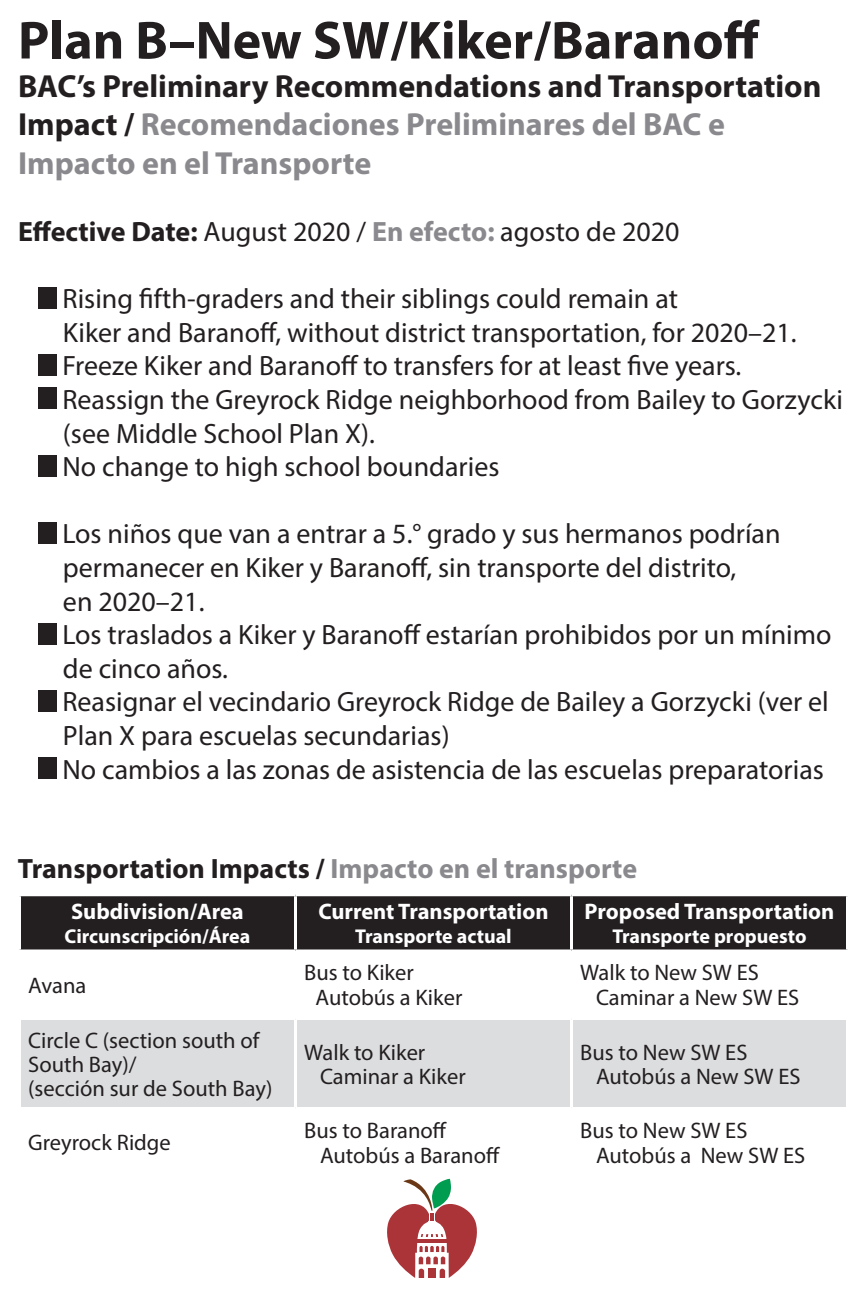
<style>
.page{position:relative;width:864px;height:1296px;background:#fff}
.page>*{position:absolute;margin:0;border:0;box-sizing:border-box;transform-origin:0 0}
.t1{font:700 54px "Myriad Pro";color:#231f20}
.t2{font:700 32px/38.4px "Myriad Pro";color:#231f20}
.t3{font:28px/33.6px "Myriad Pro";color:#231f20}
.t4{font:700 28px "Myriad Pro";color:#231f20}
.t5{font:22.5px/24px "Myriad Pro";color:#231f20}
.t6{font:700 22.5px "Myriad Pro";color:#fff}
.t7{font:700 20px "Myriad Pro";color:#fff}
.s1{color:#8a8a8e}
.s2{font-weight:700}
.s3{font-weight:700;color:#8a8a8e}
</style>
<div class="page">
<div style="left:38px;top:287px;width:18px;height:21px;background:#231f20"></div>
<div style="left:38px;top:354px;width:18px;height:21px;background:#231f20"></div>
<div style="left:38px;top:388px;width:18px;height:21px;background:#231f20"></div>
<div style="left:38px;top:455px;width:18px;height:21px;background:#231f20"></div>
<div style="left:38px;top:522px;width:18px;height:21px;background:#231f20"></div>
<div style="left:38px;top:623px;width:18px;height:21px;background:#231f20"></div>
<div style="left:38px;top:690px;width:18px;height:21px;background:#231f20"></div>
<div style="left:38px;top:757px;width:18px;height:21px;background:#231f20"></div>
<div style="left:21px;top:896px;width:825px;height:54px;background:#231f20"></div>
<div style="left:21px;top:1020px;width:825px;height:87px;background:#dcdddf"></div>
<hr style="left:294px;top:896px;width:3px;height:54px;background:#fff">
<hr style="left:570px;top:896px;width:3px;height:54px;background:#fff">
<hr style="left:294px;top:1020px;width:3px;height:87px;background:#fff">
<hr style="left:570px;top:1020px;width:3px;height:87px;background:#fff">
<svg style="left:387px;top:1179px;width:90px;height:99px"></svg>
<p class="t1" style="left:18px;top:5px;width:743px">Plan B–New SW/Kiker/Baranoff</p>
<p class="t2" style="left:18px;top:66px;width:805px">BAC’s Preliminary Recommendations and Transportation<br>Impact / <span class="s1">Recomendaciones Preliminares del BAC e<br>Impacto en el Transporte</span></p>
<p class="t3" style="left:18px;top:214px;width:663px"><span class="s2">Effective Date:</span> August 2020 / <span class="s3">En efecto:</span> agosto de 2020</p>
<p class="t3" style="left:62px;top:281px;width:736px">Rising fifth-graders and their siblings could remain at<br>Kiker and Baranoff, without district transportation, for 2020–21.</p>
<p class="t3" style="left:62px;top:349px;width:681px">Freeze Kiker and Baranoff to transfers for at least five years.</p>
<p class="t3" style="left:62px;top:382px;width:782px">Reassign the Greyrock Ridge neighborhood from Bailey to Gorzycki (see Middle School Plan X).</p>
<p class="t3" style="left:62px;top:449px;width:439px">No change to high school boundaries</p>
<p class="t3" style="left:62px;top:517px;width:720px">Los niños que van a entrar a 5.° grado y sus hermanos podrían permanecer en Kiker y Baranoff, sin transporte del distrito,<br>en 2020–21.</p>
<p class="t3" style="left:62px;top:617px;width:771px">Los traslados a Kiker y Baranoff estarían prohibidos por un mínimo de cinco años.</p>
<p class="t3" style="left:62px;top:685px;width:768px">Reasignar el vecindario Greyrock Ridge de Bailey a Gorzycki (ver el<br>Plan X para escuelas secundarias)</p>
<p class="t3" style="left:62px;top:752px;width:763px">No cambios a las zonas de asistencia de las escuelas preparatorias</p>
<p class="t4" style="left:18px;top:850px;width:621px">Transportation Impacts / <span class="s1">Impacto en el transporte</span></p>
<p class="t6" style="left:71px;top:897px;width:174px">Subdivision/Area</p>
<p class="t7" style="left:65px;top:924px;width:187px">Circunscripción/Área</p>
<p class="t6" style="left:585px;top:897px;width:251px">Proposed Transportation</p>
<p class="t7" style="left:612px;top:924px;width:196px">Transporte propuesto</p>
<p class="t6" style="left:318px;top:897px;width:232px">Current Transportation</p>
<p class="t7" style="left:355px;top:924px;width:158px">Transporte actual</p>
<p class="t5" style="left:28px;top:973px;width:60px">Avana</p>
<p class="t5" style="left:28px;top:1028px;width:246px">Circle C (section south of<br>South Bay)/<br>(sección sur de South Bay)</p>
<p class="t5" style="left:28px;top:1130px;width:144px">Greyrock Ridge</p>
<p class="t5" style="left:304px;top:960px;width:111px">Bus to Kiker</p>
<p class="t5" style="left:316px;top:985px;width:148px">Autobús a Kiker</p>
<p class="t5" style="left:304px;top:1040px;width:123px">Walk to Kiker</p>
<p class="t5" style="left:320px;top:1064px;width:147px">Caminar a Kiker</p>
<p class="t5" style="left:304px;top:1118px;width:144px">Bus to Baranoff</p>
<p class="t5" style="left:320px;top:1143px;width:181px">Autobús a Baranoff</p>
<p class="t5" style="left:580px;top:960px;width:180px">Walk to New SW ES</p>
<p class="t5" style="left:596px;top:985px;width:205px">Caminar a New SW ES</p>
<p class="t5" style="left:580px;top:1040px;width:169px">Bus to New SW ES</p>
<p class="t5" style="left:596px;top:1064px;width:206px">Autobús a New SW ES</p>
<p class="t5" style="left:580px;top:1118px;width:169px">Bus to New SW ES</p>
<p class="t5" style="left:596px;top:1143px;width:211px">Autobús a New SW ES</p>
</div>
